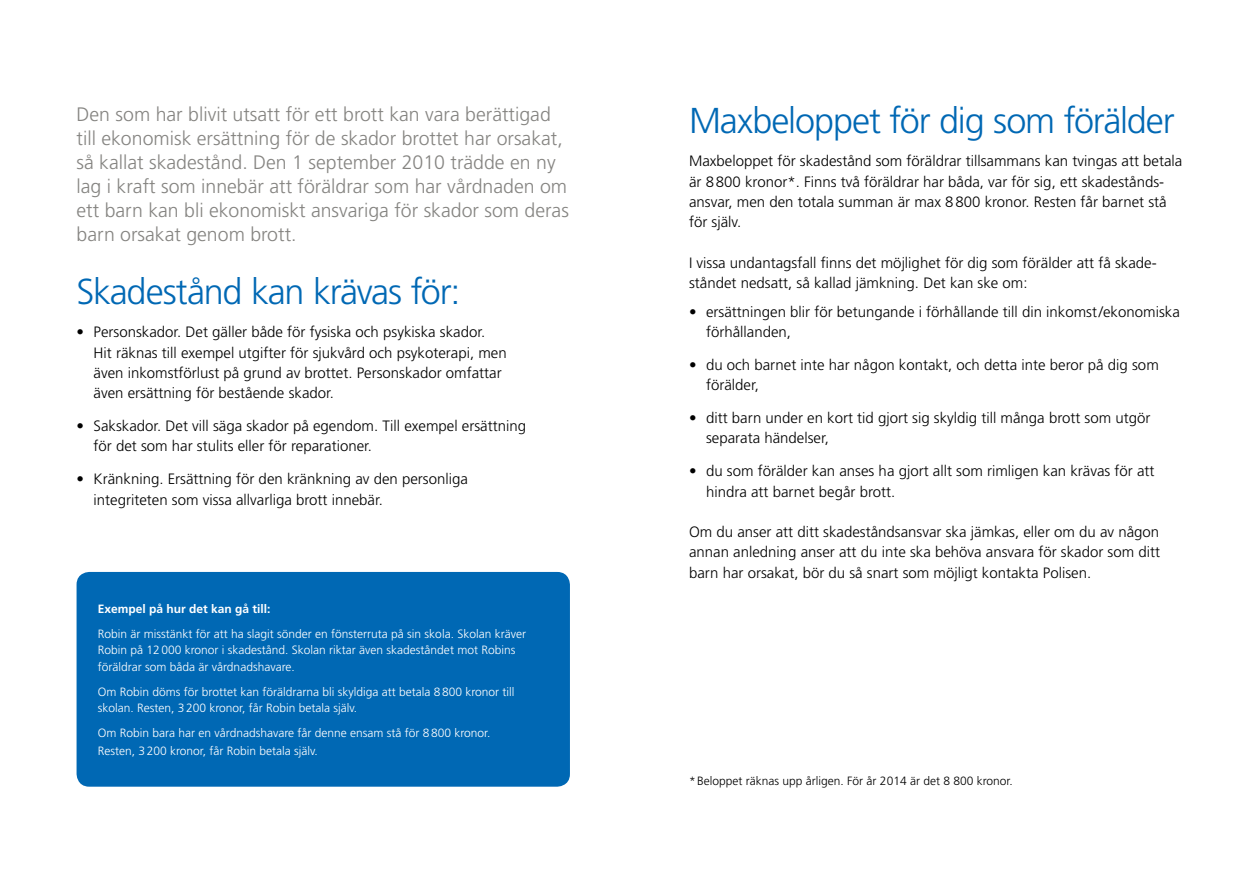
<style>
.page{position:relative;width:1259px;height:893px;background:#fff}
.page>*{position:absolute;margin:0;border:0;box-sizing:border-box;transform-origin:0 0}
.t1{font:300 36px "Frutiger LT Std";letter-spacing:-.035em;color:#0068b4}
.t2{font:300 19.5px/24px "Frutiger LT Std";color:#858481}
.t3{font:300 15px/20.2px "Frutiger LT Std";color:#000}
.t4{font:300 12px/16.5px "Frutiger LT Std";color:#fff}
.t5{font:300 12px "Frutiger LT Std";color:#000}
.t6{font:700 12px "Frutiger LT Std";color:#fff}
</style>
<div class="page">
<div style="left:77px;top:572px;width:493px;height:215px;background:#0068b4;border-radius:13px"></div>
<p class="t2" style="left:77px;top:102px;width:494px">Den som har blivit utsatt för ett brott kan vara berättigad till ekonomisk ersättning för de skador brottet har orsakat, så kallat skadestånd. Den 1 september 2010 trädde en ny lag i kraft som innebär att föräldrar som har vårdnaden om ett barn kan bli ekonomiskt ansvariga för skador som deras barn orsakat genom brott.</p>
<h1 class="t1" style="left:77px;top:272px;width:385px">Skadestånd kan krävas för:</h1>
<p class="t3" style="left:94px;top:322px;width:415px;text-indent:-17px">• Personskador. Det gäller både för fysiska och psykiska skador.<br>Hit räknas till exempel utgifter för sjukvård och psykoterapi, men även inkomstförlust på grund av brottet. Personskador omfattar även ersättning för bestående skador.</p>
<p class="t3" style="left:94px;top:416px;width:434px;text-indent:-17px">• Sakskador. Det vill säga skador på egendom. Till exempel ersättning för det som har stulits eller för reparationer.</p>
<p class="t3" style="left:94px;top:469px;width:376px;text-indent:-17px">• Kränkning. Ersättning för den kränkning av den personliga integriteten som vissa allvarliga brott innebär.</p>
<p class="t6" style="left:98px;top:601px;width:174px">Exempel på hur det kan gå till:</p>
<p class="t4" style="left:98px;top:625px;width:430px">Robin är misstänkt för att ha slagit sönder en fönsterruta på sin skola. Skolan kräver<br>Robin på 12000 kronor i skadestånd. Skolan riktar även skadeståndet mot Robins föräldrar som båda är vårdnadshavare.</p>
<p class="t4" style="left:98px;top:683px;width:418px">Om Robin döms för brottet kan föräldrarna bli skyldiga att betala 8800 kronor till skolan. Resten, 3200 kronor, får Robin betala själv.</p>
<p class="t4" style="left:98px;top:724px;width:394px;line-height:18px">Om Robin bara har en vårdnadshavare får denne ensam stå för 8800 kronor.<br>Resten, 3200 kronor, får Robin betala själv.</p>
<h1 class="t1" style="left:689px;top:101px;width:487px">Maxbeloppet för dig som förälder</h1>
<p class="t3" style="left:689px;top:151px;width:495px">Maxbeloppet för skadestånd som föräldrar tillsammans kan tvingas att betala är 8800 kronor*. Finns två föräldrar har båda, var för sig, ett skadestånds&shy;ansvar, men den totala summan är max 8800 kronor. Resten får barnet stå för själv.</p>
<p class="t3" style="left:689px;top:252px;width:469px">I vissa undantagsfall finns det möjlighet för dig som förälder att få skade&shy;ståndet nedsatt, så kallad jämkning. Det kan ske om:</p>
<p class="t3" style="left:706px;top:301px;width:475px;text-indent:-17px">• ersättningen blir för betungande i förhållande till din inkomst/ekonomiska förhållanden,</p>
<p class="t3" style="left:706px;top:355px;width:454px;text-indent:-17px">• du och barnet inte har någon kontakt, och detta inte beror på dig som förälder,</p>
<p class="t3" style="left:706px;top:408px;width:446px;text-indent:-17px">• ditt barn under en kort tid gjort sig skyldig till många brott som utgör separata händelser,</p>
<p class="t3" style="left:706px;top:461px;width:450px;text-indent:-17px">• du som förälder kan anses ha gjort allt som rimligen kan krävas för att hindra att barnet begår brott.</p>
<p class="t3" style="left:689px;top:522px;width:472px;text-align:justify">Om du anser att ditt skadeståndsansvar ska jämkas, eller om du av någon annan anledning anser att du inte ska behöva ansvara för skador som ditt barn har orsakat, bör du så snart som möjligt kontakta Polisen.</p>
<p class="t5" style="left:689px;top:774px;width:325px">*Beloppet räknas upp årligen. För år 2014 är det 8 800 kronor.</p>
</div>
